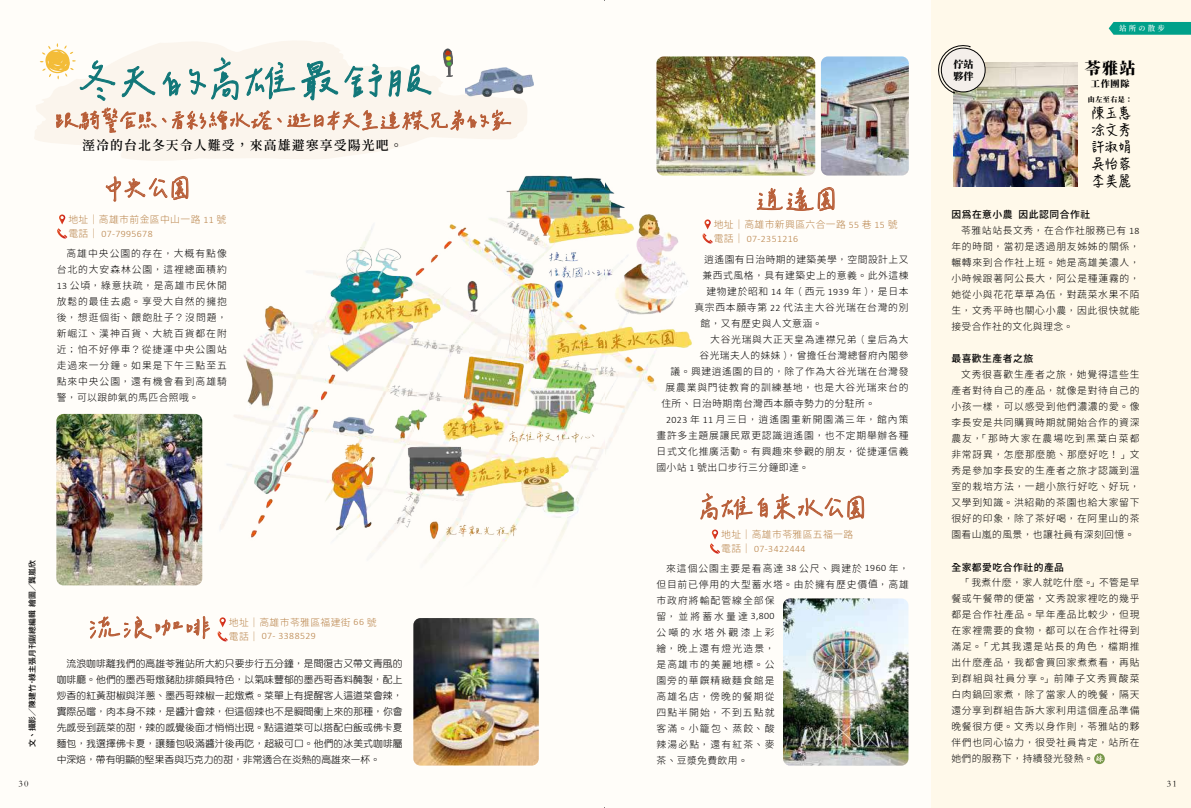
<style>
.page{position:relative;width:1191px;height:808px;background:#fff}
.page>*{position:absolute;margin:0;border:0;box-sizing:border-box;transform-origin:0 0}
.t1{font:100 50.2px "Chen Yuluoyan";letter-spacing:.05em;color:#117779}
.t2{font:100 31px "Chen Yuluoyan";letter-spacing:.05em;color:#b85e38}
.t3{font:100 24.7px "Chen Yuluoyan";letter-spacing:.05em;color:#b85e38}
.t4{font:16px "Gen Yo Min TW H";color:#000}
.t5{font:600 13px "Gen Ryu Min TW";letter-spacing:.075em;color:#000}
.t6{font:13px/17px "Hanzi Pen SC W5";color:#000;text-align:justify}
.t7{font:10px/12px "Gen Yo Min TW H";color:#000}
.t8{font:300 9.8px/16px "Gen Jyuu Gothic";letter-spacing:.075em;color:#000;text-align:justify}
.t9{font:9.8px/16px "DF Yuan Std W3";color:#000;text-align:justify}
.t10{font:300 9.8px/16px "Gen Jyuu Gothic";letter-spacing:.105em;color:#000}
.t11{font:300 9.8px "Gen Jyuu Gothic";letter-spacing:.04em;color:#000}
.t12{font:300 9.8px "Gen Jyuu Gothic";letter-spacing:.04em;color:#b88248}
.t13{font:300 9.8px "Calibri";letter-spacing:.04em;color:#b88248}
.t14{font:9.8px "Gen Yo Gothic TW M";letter-spacing:.05em;color:#000}
.t15{font:300 9.8px "Gen Jyuu Gothic";letter-spacing:.045em;color:#000}
.t16{font:300 9.8px "Gen Jyuu Gothic";letter-spacing:.055em;color:#000}
.t17{font:9.1px "Gen Yo Min TW H";color:#000}
.t18{font:9px "ST Kaiti";color:#000}
.t19{font:7.8px "Gen Yo Gothic TW M";color:#000}
.t20{font:600 7.5px "Gen Ryu Min TW";letter-spacing:.3em;color:#fff}
.t21{font:7px "Gen Yo Min TW H";letter-spacing:.075em;color:#000}
.s1{font-family:"Calibri"}
.s2{font-family:"Gen Jyuu Gothic"}
.s3{font-family:"DF Yuan Std W3";font-weight:400}
</style>
<div class="page">
<div style="left:595px;top:0;width:596px;height:808px;background:#fffdf9"></div>
<div style="left:931px;top:0;width:260px;height:808px;background:#fffbf0"></div>
<img style="left:604px;top:182px;width:109px;height:267px">
<svg style="left:1094px;top:753px;width:10px;height:11px"></svg>
<img style="left:953px;top:62px;width:124px;height:124px">
<svg style="left:938px;top:45px;width:32px;height:49px"></svg>
<div style="left:941px;top:48px;width:44px;height:44px;background:#f4efea;border-radius:50%"></div>
<div style="left:941px;top:48px;width:44px;height:44px;border:1px solid #000;border-radius:50%"></div>
<svg style="left:757px;top:187px;width:77px;height:24px"></svg>
<svg style="left:701px;top:219px;width:11px;height:25px"></svg>
<img style="left:656px;top:56px;width:159px;height:120px">
<img style="left:821px;top:56px;width:88px;height:120px">
<svg style="left:700px;top:493px;width:164px;height:61px"></svg>
<img style="left:783px;top:598px;width:125px;height:168px">
<svg style="left:1108px;top:22px;width:83px;height:13px"></svg>
<div style="left:0;top:0;width:604px;height:808px;background:#fffdf9"></div>
<img style="left:163px;top:175px;width:441px;height:411px">
<svg style="left:35px;top:41px;width:492px;height:120px"></svg>
<svg style="left:105px;top:176px;width:84px;height:25px"></svg>
<svg style="left:57px;top:214px;width:10px;height:25px"></svg>
<svg style="left:217px;top:617px;width:11px;height:25px"></svg>
<svg style="left:89px;top:616px;width:121px;height:23px"></svg>
<img style="left:413px;top:618px;width:126px;height:147px">
<img style="left:56px;top:414px;width:146px;height:171px">
<svg style="left:40px;top:43px;width:471px;height:116px"></svg>
<img style="left:443px;top:48px;width:10px;height:29px">
<img style="left:465px;top:68px;width:68px;height:28px">
<h1 class="t1" style="left:78px;top:50px;width:357px">冬天的高雄最舒服</h1>
<h3 class="t3" style="left:55px;top:105px;width:457px">跟騎警合照、看彩繪水塔、逛日本天皇連襟兄弟的家</h3>
<h3 class="t5" style="left:82px;top:138px;width:322px">溼冷的台北冬天令人難受，來高雄避寒享受陽光吧。</h3>
<h2 class="t2" style="left:105px;top:169px;width:87px">中央公園</h2>
<p class="t12" style="left:68px;top:212px;width:159px">地址｜高雄市前金區中山一路 <span class="s1">11</span> 號</p>
<p class="t13" style="left:68px;top:227px;width:86px"><span class="s2">電話｜</span> 07-7995678</p>
<p class="t8" style="left:57px;top:245px;width:172px;text-indent:10px">高雄中央公園的存在<span class="s3">，</span>大概有點像台北的大安森林公園<span class="s3">，</span>這裡總面積約<span class="s1">13</span> 公頃<span class="s3">，</span>綠意扶疏<span class="s3">，</span>是高雄市民休閒放鬆的最佳去處<span class="s3">。</span>享受大自然的擁抱後<span class="s3">，</span>想逛個街<span class="s3">、</span>餵飽肚子<span class="s3">？</span>沒問題<span class="s3">，</span>新崛江<span class="s3">、</span>漢神百貨<span class="s3">、</span>大統百貨都在附近<span class="s3">；</span>怕不好停車<span class="s3">？</span>從捷運中央公園站走過來一分鐘<span class="s3">。</span>如果是下午三點至五點來中央公園<span class="s3">，</span>還有機會看到高雄騎警<span class="s3">，</span>可以跟帥氣的馬匹合照哦<span class="s3">。</span></p>
<p class="t19" style="left:28px;top:747px;width:188px;rotate:-90deg">文、攝影／陳建竹．綠主張月刊副總編輯 繪圖／龔嵐欣</p>
<p class="t18" style="left:18px;top:778px;width:11px">30</p>
<h2 class="t2" style="left:89px;top:609px;width:124px">流浪咖啡</h2>
<p class="t12" style="left:229px;top:615px;width:149px">地址｜高雄市苓雅區福建街 <span class="s1">66</span> 號</p>
<p class="t13" style="left:229px;top:630px;width:88px"><span class="s2">電話｜</span> 07- 3388529</p>
<p class="t9" style="left:57px;top:656px;width:347px;text-indent:10px">流浪咖啡離我們的高雄苓雅站所大約只要步行五分鐘，是間復古又帶文青風的咖啡廳。他們的墨西哥燉豬肋排頗具特色，以氣味豐郁的墨西哥香料醃製，配上炒香的紅黃甜椒與洋蔥、墨西哥辣椒一起燉煮。菜單上有提醒客人這道菜會辣，實際品嚐，肉本身不辣，是醬汁會辣，但這個辣也不是瞬間衝上來的那種，你會先感受到蔬菜的甜，辣的感覺後面才悄悄出現。點這道菜可以搭配白飯或佛卡夏麵包，我選擇佛卡夏，讓麵包吸滿醬汁後再吃，超級可口。他們的冰美式咖啡屬中深焙，帶有明顯的堅果香與巧克力的甜，非常適合在炎熱的高雄來一杯。</p>
<h2 class="t2" style="left:756px;top:180px;width:82px">逍遙園</h2>
<p class="t12" style="left:714px;top:217px;width:185px">地址｜高雄市新興區六合一路 <span class="s1">55</span> 巷 <span class="s1">15</span> 號</p>
<p class="t13" style="left:714px;top:232px;width:86px"><span class="s2">電話｜</span> 07-2351216</p>
<p class="t15" style="left:704px;top:253px;width:206px">逍遙園有日治時期的建築美學<span class="s3">，</span>空間設計上又</p>
<p class="t16" style="left:702px;top:269px;width:207px">兼西式風格<span class="s3">，</span>具有建築史上的意義<span class="s3">。</span>此外這棟</p>
<p class="t8" style="left:706px;top:284px;width:204px">建物建於昭和 <span class="s1">14</span> 年<span class="s3">（</span>西元 <span class="s1">1939</span> 年<span class="s3">），</span>是日本</p>
<p class="t8" style="left:694px;top:300px;width:216px">真宗西本願寺第 <span class="s1">22</span> 代法主大谷光瑞在台灣的別</p>
<p class="t11" style="left:700px;top:317px;width:123px">館<span class="s3">，</span>又有歷史與人文意涵<span class="s3">。</span></p>
<p class="t8" style="left:710px;top:332px;width:200px">大谷光瑞與大正天皇為連襟兄弟<span class="s3">（</span>皇后為大</p>
<p class="t11" style="left:699px;top:349px;width:210px">谷光瑞夫人的妹妹<span class="s3">），</span>曾擔任台灣總督府內閣參</p>
<p class="t8" style="left:670px;top:364px;width:239px">議<span class="s3">。</span>興建逍遙園的目的<span class="s3">，</span>除了作為大谷光瑞在台灣發</p>
<p class="t8" style="left:665px;top:380px;width:245px">展農業與門徒教育的訓練基地<span class="s3">，</span>也是大谷光瑞來台的</p>
<p class="t11" style="left:661px;top:397px;width:215px">住所<span class="s3">、</span>日治時期南台灣西本願寺勢力的分駐所<span class="s3">。</span></p>
<p class="t10" style="left:666px;top:412px;width:244px"><span class="s1">2023</span> 年 <span class="s1">11</span> 月三日<span class="s3">，</span>逍遙園重新開園滿三年<span class="s3">，</span>館內策</p>
<p class="t8" style="left:656px;top:428px;width:253px">畫許多主題展讓民眾更認識逍遙園<span class="s3">，</span>也不定期舉辦各種</p>
<p class="t8" style="left:656px;top:444px;width:254px">日式文化推廣活動<span class="s3">。</span>有興趣來參觀的朋友<span class="s3">，</span>從捷運信義</p>
<p class="t11" style="left:656px;top:461px;width:154px">國小站 <span class="s1">1</span> 號出口步行三分鐘即達<span class="s3">。</span></p>
<h2 class="t2" style="left:699px;top:489px;width:168px">高雄自來水公園</h2>
<p class="t12" style="left:721px;top:527px;width:134px">地址｜高雄市苓雅區五福一路</p>
<p class="t13" style="left:721px;top:542px;width:86px"><span class="s2">電話｜</span> 07-3422444</p>
<p class="t10" style="left:656px;top:560px;width:254px;text-indent:10px">來這個公園主要是看高達 <span class="s1">38</span> 公尺<span class="s3">、</span>興建於 <span class="s1">1960</span> 年<span class="s3">，</span>但目前已停用的大型蓄水塔<span class="s3">。</span>由於擁有歷史價<span class="s3">值，</span>高雄市政府將輸配管線全部保<br>留<span class="s3">，</span>並將蓄水量達<span class="s1">3,800<br></span>公噸的水塔外觀漆上彩<br>繪<span class="s3">，</span>晚上還有燈光造景<span class="s3">，<br></span>是高雄市的美麗地標<span class="s3">。</span>公<br>園旁的華饌精緻麵食館是<br>高雄名店<span class="s3">，</span>傍晚的餐期從<br>四點半開始<span class="s3">，</span>不到五點就<br>客滿<span class="s3">。</span>小籠包<span class="s3">、</span>蒸餃<span class="s3">、</span>酸<br>辣湯必點<span class="s3">，</span>還有紅茶<span class="s3">、</span>麥<br>茶<span class="s3">、</span>豆漿免費飲用<span class="s3">。</span></p>
<p class="t20" style="left:1119px;top:24px;width:48px">站所の散步</p>
<p class="t7" style="left:953px;top:58px;width:21px">佇站夥伴</p>
<h3 class="t4" style="left:1085px;top:59px;width:52px">苓雅站</h3>
<p class="t17" style="left:1090px;top:78px;width:40px">工作團隊</p>
<p class="t21" style="left:1087px;top:95px;width:46px">由左至右是：</p>
<h3 class="t6" style="left:1091px;top:104px;width:42px">陳玉惠凃文秀許淑娟吳怡蓉李美麗</h3>
<p class="t14" style="left:951px;top:209px;width:140px">因為在意小農 因此認同合作社</p>
<p class="t8" style="left:951px;top:222px;width:190px;text-indent:10px">苓雅站站長文秀<span class="s3">，</span>在合作社服務已有 <span class="s1">18</span>年的時間<span class="s3">，</span>當初是透過朋友姊姊的關係<span class="s3">，</span>輾轉來到合作社上班<span class="s3">。</span>她是高雄美濃人<span class="s3">，</span>小時候跟著阿公長大<span class="s3">，</span>阿公是種蓮霧的<span class="s3">，</span>她從小與花花草草為伍<span class="s3">，</span>對蔬菜水果不陌生<span class="s3">，</span>文秀平時也關心小農<span class="s3">，</span>因此很快就能接受合作社的文化與理念<span class="s3">。</span></p>
<p class="t14" style="left:951px;top:353px;width:83px">最喜歡生產者之旅</p>
<p class="t8" style="left:951px;top:366px;width:190px;text-indent:10px">文秀很喜歡生產者之旅<span class="s3">，</span>她覺得這些生產者對待自己的產品<span class="s3">，</span>就像是對待自己的小孩一樣<span class="s3">，</span>可以感受到他們濃濃的愛<span class="s3">。</span>像李長安是共同購買時期就開始合作的資深農友<span class="s3">，「</span>那時大家在農場吃到黑葉白菜都非常訝異<span class="s3">，</span>怎麼那麼脆<span class="s3">、</span>那麼好吃<span class="s3">！」</span>文秀是參加李長安的生產者之旅才認識到溫室的栽培方法<span class="s3">，</span>一趟小旅行好吃<span class="s3">、</span>好玩<span class="s3">，</span>又學到知識<span class="s3">。</span>洪紹勛的茶園也給大家留下很好的印象<span class="s3">，</span>除了茶好喝<span class="s3">，</span>在阿里山的茶園看山嵐的風景<span class="s3">，</span>也讓社員有深刻回憶<span class="s3">。</span></p>
<p class="t14" style="left:951px;top:561px;width:114px">全家都愛吃合作社的產品</p>
<p class="t8" style="left:951px;top:574px;width:190px;text-indent:10px"><span class="s3">「</span>我煮什麼<span class="s3">，</span>家人就吃什麼<span class="s3">。」</span>不管是早餐或午餐帶的便當<span class="s3">，</span>文秀說家裡吃的幾乎都是合作社產品<span class="s3">。</span>早年產品比較少<span class="s3">，</span>但現在家裡需要的食物<span class="s3">，</span>都可以在合作社得到滿足<span class="s3">。「</span>尤其我還是站長的角色<span class="s3">，</span>檔期推出什麼產品<span class="s3">，</span>我都會買回家煮煮看<span class="s3">，</span>再貼到群組與社員分享<span class="s3">。」</span>前陣子文秀買酸菜白肉鍋回家煮<span class="s3">，</span>除了當家人的晚餐<span class="s3">，</span>隔天還分享到群組告訴大家利用這個產品準備晚餐很方便<span class="s3">。</span>文秀以身作則<span class="s3">，</span>苓雅站的夥伴們也同心協力<span class="s3">，</span>很受社員肯定<span class="s3">，</span>站所在她們的服務下<span class="s3">，</span>持續發光發熱<span class="s3">。</span></p>
<p class="t18" style="left:1166px;top:778px;width:11px">31</p>
</div>
